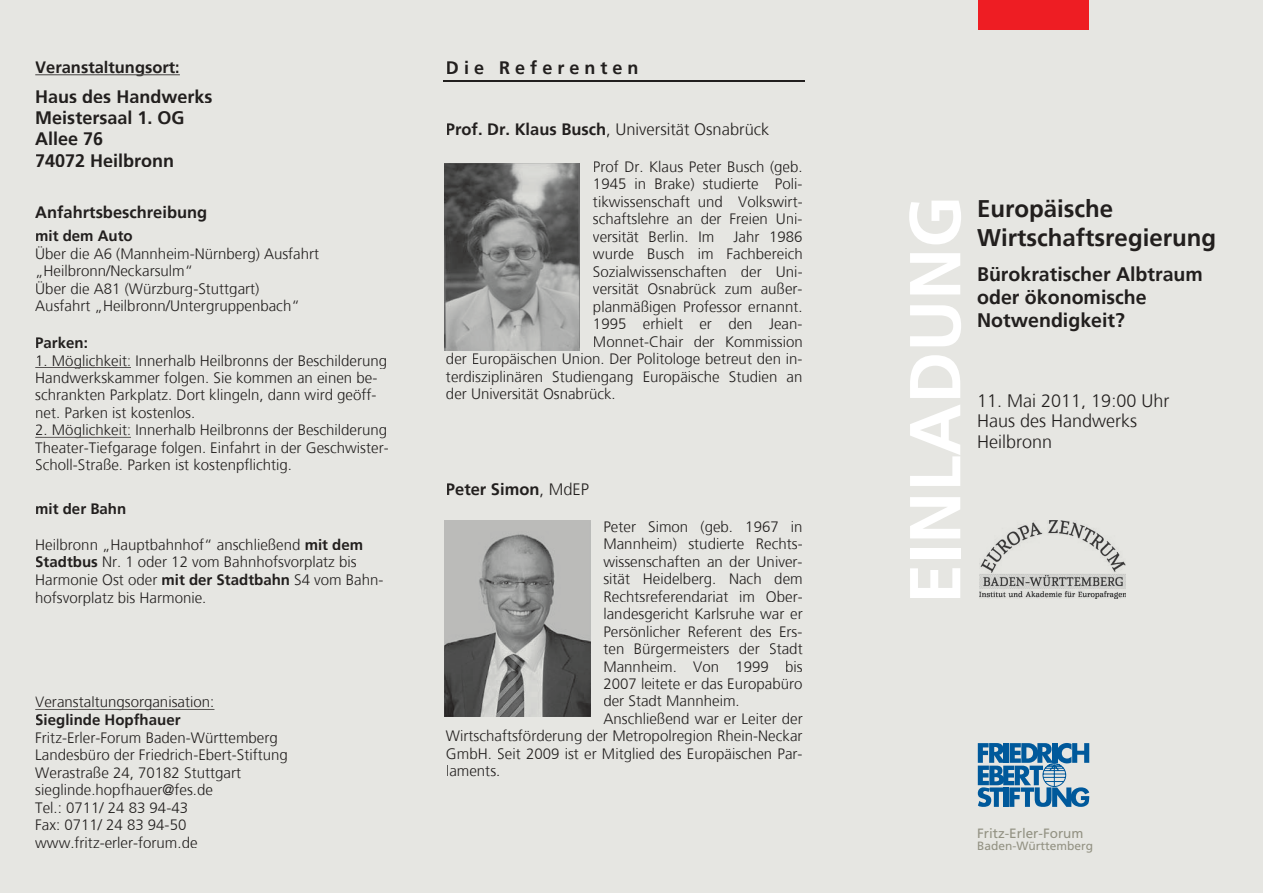
<style>
.page{position:relative;width:1263px;height:893px;background:#e6e6e2}
.page>*{position:absolute;margin:0;border:0;box-sizing:border-box;transform-origin:0 0}
.t1{font:700 72px "Frutiger";color:#fff}
.t2{font:700 24px/28.5px "Frutiger";color:#221f1e}
.t3{font:700 19.5px/23.1px "Frutiger";color:#221f1e}
.t4{font:700 18px/21.3px "Frutiger";color:#221f1e}
.t5{font:300 18px/20.9px "Frutiger";color:#221f1e}
.t6{font:700 16.5px "Frutiger";color:#221f1e}
.t7{font:300 16.5px "Frutiger";color:#221f1e}
.t8{font:300 15px/17.4px "Frutiger";color:#221f1e}
.t9{font:700 15px "Frutiger";color:#221f1e}
.t10{font:13.5px "Frutiger";color:#939283}
.t11{font:12px "Frutiger";color:#939283}
.s1{font-weight:700}
.s2{font-weight:300}
</style>
<div class="page">
<div style="left:978px;top:0;width:111px;height:30px;background:#ee1d23"></div>
<svg style="left:978px;top:743px;width:111px;height:64px"></svg>
<svg style="left:35px;top:74px;width:145px;height:2px"></svg>
<svg style="left:35px;top:367px;width:96px;height:1px"></svg>
<svg style="left:35px;top:436px;width:96px;height:2px"></svg>
<svg style="left:35px;top:709px;width:179px;height:1px"></svg>
<hr style="left:444px;top:80px;width:361px;height:1px;background:#221f1e">
<img style="left:445px;top:163px;width:135px;height:187px">
<img style="left:444px;top:520px;width:146px;height:197px">
<img style="left:979px;top:521px;width:147px;height:77px">
<p class="t6" style="left:35px;top:57px;width:146px">Veranstaltungsort:</p>
<p class="t4" style="left:35px;top:86px;width:179px">Haus des Handwerks<br>Meistersaal 1. OG<br>Allee 76<br>74072 Heilbronn</p>
<p class="t6" style="left:35px;top:202px;width:174px">Anfahrtsbeschreibung</p>
<p class="t9" style="left:35px;top:227px;width:99px">mit dem Auto</p>
<p class="t8" style="left:35px;top:245px;width:285px">Über die A6 (Mannheim-Nürnberg) Ausfahrt „Heilbronn/Neckarsulm“<br>Über die A81 (Würzburg-Stuttgart)<br>Ausfahrt „Heilbronn/Untergruppenbach“</p>
<p class="t9" style="left:35px;top:334px;width:54px">Parken:</p>
<p class="t8" style="left:35px;top:352px;width:354px">1. Möglichkeit: Innerhalb Heilbronns der Beschilderung Handwerkskammer folgen. Sie kommen an einen be&shy;schrankten Parkplatz. Dort klingeln, dann wird geöff&shy;net. Parken ist kostenlos.</p>
<p class="t8" style="left:35px;top:422px;width:355px;text-align:justify">2. Möglichkeit: Innerhalb Heilbronns der Beschilderung Theater-Tiefgarage folgen. Einfahrt in der Geschwister-Scholl-Straße. Parken ist kostenpflichtig.</p>
<p class="t9" style="left:35px;top:500px;width:92px">mit der Bahn</p>
<p class="t8" style="left:35px;top:536px;width:350px">Heilbronn „Hauptbahnhof“ anschließend <span class="s1">mit dem Stadtbus</span> Nr. 1 oder 12 vom Bahnhofsvorplatz bis Harmonie Ost oder <span class="s1">mit der Stadtbahn</span> S4 vom Bahn&shy;hofsvorplatz bis Harmonie.</p>
<p class="t8" style="left:35px;top:694px;width:181px">Veranstaltungsorganisation:</p>
<p class="t9" style="left:35px;top:711px;width:147px">Sieglinde Hopfhauer</p>
<p class="t8" style="left:35px;top:729px;width:254px">Fritz-Erler-Forum Baden-Württemberg<br>Landesbüro der Friedrich-Ebert-Stiftung<br>Werastraße 24, 70182 Stuttgart sieglinde.hopfhauer@fes.de<br>Tel.: 0711/ 24 83 94-43<br>Fax: 0711/ 24 83 94-50 www.fritz-erler-forum.de</p>
<p class="t4" style="left:446px;top:57px;width:194px">D i e R e f e r e n t e n</p>
<p class="t7" style="left:446px;top:120px;width:325px"><span class="s1">Prof. Dr. Klaus Busch</span>, Universität Osnabrück</p>
<p class="t8" style="left:593px;top:158px;width:211px;text-align:justify">Prof Dr. Klaus Peter Busch (geb.<br>1945 in Brake) studierte Poli&shy;tikwissenschaft und Volkswirt&shy;schaftslehre an der Freien Uni&shy;versität Berlin. Im</p>
<p class="t8" style="left:734px;top:228px;width:71px">Jahr 1986</p>
<p class="t8" style="left:593px;top:246px;width:211px">wurde Busch im Fachbereich</p>
<p class="t8" style="left:593px;top:263px;width:211px">Sozialwissenschaften der Uni-</p>
<p class="t8" style="left:593px;top:281px;width:211px">versität Osnabrück zum außer-</p>
<p class="t8" style="left:593px;top:298px;width:211px">planmäßigen Professor ernannt.</p>
<p class="t8" style="left:593px;top:315px;width:211px">1995 erhielt er den Jean-</p>
<p class="t8" style="left:593px;top:333px;width:211px">Monnet-Chair der Kommission</p>
<p class="t8" style="left:446px;top:350px;width:358px">der Europäischen Union. Der Politologe betreut den in-</p>
<p class="t8" style="left:446px;top:368px;width:358px">terdisziplinären Studiengang Europäische Studien an</p>
<p class="t8" style="left:446px;top:385px;width:171px">der Universität Osnabrück.</p>
<p class="t6" style="left:446px;top:479px;width:145px">Peter Simon<span class="s2">, MdEP</span></p>
<p class="t8" style="left:603px;top:518px;width:201px">Peter Simon (geb. 1967 in</p>
<p class="t8" style="left:603px;top:536px;width:201px">Mannheim) studierte Rechts-</p>
<p class="t8" style="left:603px;top:553px;width:201px">wissenschaften an der Univer-</p>
<p class="t8" style="left:603px;top:571px;width:201px">sität Heidelberg. Nach dem</p>
<p class="t8" style="left:603px;top:588px;width:201px">Rechtsreferendariat im Ober-</p>
<p class="t8" style="left:603px;top:605px;width:201px">landesgericht Karlsruhe war er</p>
<p class="t8" style="left:603px;top:623px;width:200px">Persönlicher Referent des Ers-</p>
<p class="t8" style="left:603px;top:640px;width:201px">ten Bürgermeisters der Stadt</p>
<p class="t8" style="left:603px;top:658px;width:201px">Mannheim. Von 1999 bis</p>
<p class="t8" style="left:603px;top:675px;width:201px">2007 leitete er das Europabüro</p>
<p class="t8" style="left:603px;top:693px;width:138px">der Stadt Mannheim.</p>
<p class="t8" style="left:603px;top:710px;width:201px">Anschließend war er Leiter der</p>
<p class="t8" style="left:446px;top:728px;width:358px">Wirtschaftsförderung der Metropolregion Rhein-Neckar</p>
<p class="t8" style="left:446px;top:745px;width:358px">GmbH. Seit 2009 ist er Mitglied des Europäischen Par-</p>
<p class="t8" style="left:446px;top:763px;width:56px">laments.</p>
<h1 class="t1" style="left:893px;top:604px;width:409px;rotate:-90deg">EINLADUNG</h1>
<h2 class="t2" style="left:977px;top:195px;width:240px">Europäische<br>Wirtschaftsregierung</h2>
<h3 class="t3" style="left:977px;top:263px;width:227px">Bürokratischer Albtraum oder ökonomische<br>Notwendigkeit?</h3>
<p class="t5" style="left:977px;top:390px;width:194px">11. Mai 2011, 19:00 Uhr<br>Haus des Handwerks<br>Heilbronn</p>
<p class="t10" style="left:977px;top:825px;width:108px">Fritz-Erler-Forum</p>
<p class="t11" style="left:977px;top:839px;width:118px">Baden-Württemberg</p>
</div>
